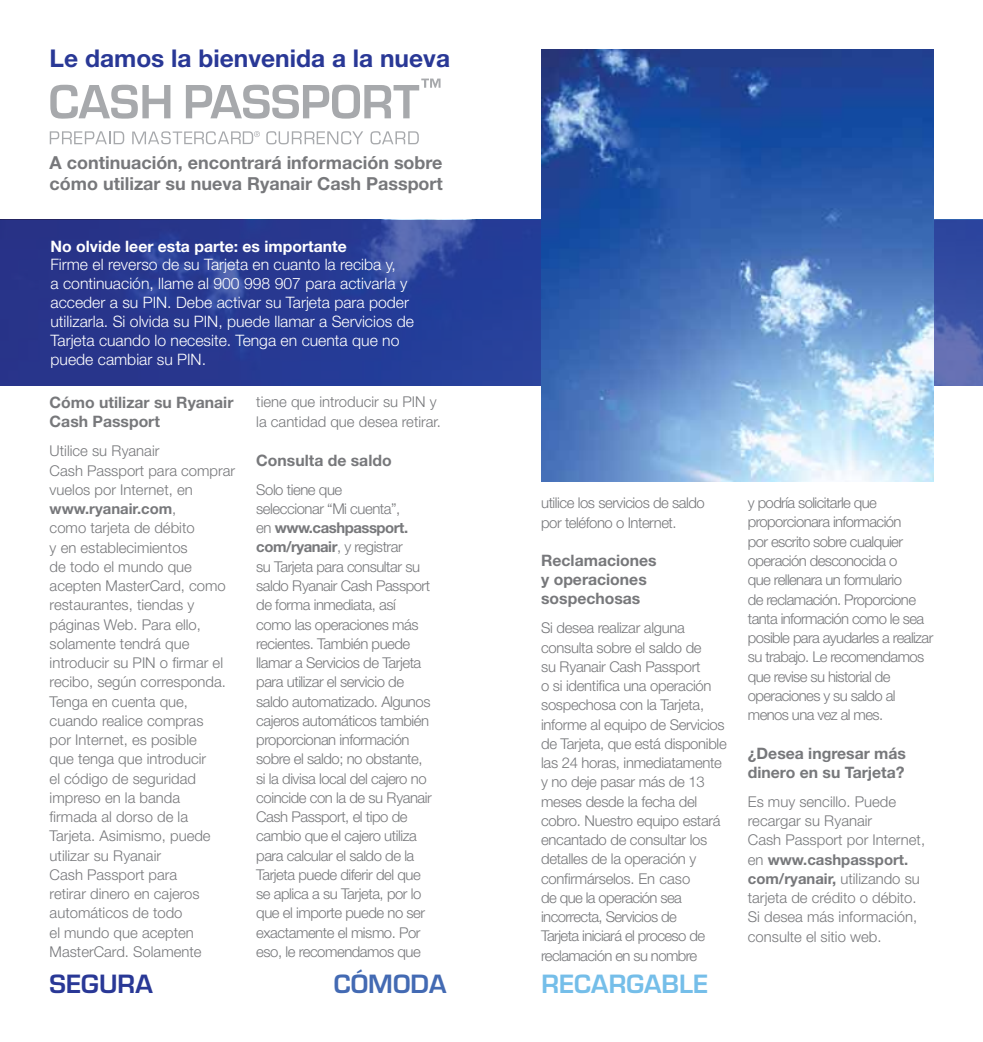
<style>
.page{position:relative;width:983px;height:1042px;background:#fff}
.page>*{position:absolute;margin:0;border:0;box-sizing:border-box;transform-origin:0 0}
.t1{font:700 24.5px "Helvetica Neue LT Std";color:#293896}
.t2{font:600 24.5px "Eurostile LT Std";color:#75bee9}
.t3{font:600 24.5px "Eurostile LT Std";color:#293896}
.t4{font:600 24.5px "Eurostile LT Std";color:#436ab3}
.t5{font:700 17.85px/21.5px "Helvetica Neue LT Std";color:#77787b}
.t6{font:300 15.75px/18.9px "Helvetica Neue LT Std";color:#fff}
.t7{font:700 15.75px/18.9px "Helvetica Neue LT Std";color:#77787b}
.t8{font:700 15.75px "Helvetica Neue LT Std";color:#fff}
.t9{font:300 14.88px/19.2px "Helvetica Neue LT Std";letter-spacing:-.02em;color:#77787b}
.t10{font:300 14.88px/19.2px "Helvetica Neue LT Std";color:#77787b}
.t11{font:300 14.88px/19.2px "Helvetica Neue LT Std";letter-spacing:-.04em;color:#77787b}
.s1{font-weight:700}
</style>
<div class="page">
<svg style="left:0;top:220px;width:982px;height:165px;background:#2a3d95"></svg>
<img style="left:541px;top:50px;width:392px;height:431px">
<svg style="left:50px;top:85px;width:120px;height:34px"></svg>
<svg style="left:186px;top:79px;width:254px;height:40px"></svg>
<svg style="left:50px;top:131px;width:74px;height:13px"></svg>
<svg style="left:266px;top:131px;width:97px;height:13px"></svg>
<svg style="left:370px;top:131px;width:48px;height:13px"></svg>
<svg style="left:132px;top:131px;width:128px;height:13px"></svg>
<h1 class="t1" style="left:50px;top:43px;width:402px">Le damos la bienvenida a la nueva</h1>
<p class="t5" style="left:50px;top:151px;width:394px">A continuación, encontrará información sobre cómo utilizar su nueva Ryanair Cash Passport</p>
<p class="t8" style="left:50px;top:236px;width:297px">No olvide leer esta parte: es importante</p>
<p class="t6" style="left:50px;top:255px;width:365px">Firme el reverso de su Tarjeta en cuanto la reciba y,<br>a continuación, llame al 900 998 907 para activarla y acceder a su PIN. Debe activar su Tarjeta para poder utilizarla. Si olvida su PIN, puede llamar a Servicios de Tarjeta cuando lo necesite. Tenga en cuenta que no puede cambiar su PIN.</p>
<p class="t7" style="left:50px;top:393px;width:185px">Cómo utilizar su Ryanair<br>Cash Passport</p>
<p class="t10" style="left:50px;top:441px;width:187px">Utilice su Ryanair<br>Cash Passport para comprar vuelos por Internet, en <span class="s1">www.ryanair.com</span>,<br>como tarjeta de débito<br>y en establecimientos<br>de todo el mundo que acepten MasterCard, como restaurantes, tiendas y páginas Web. Para ello, solamente tendrá que introducir su PIN o firmar el recibo, según corresponda.<br>Tenga en cuenta que, cuando realice compras<br>por Internet, es posible<br>que tenga que introducir<br>el código de seguridad impreso en la banda<br>firmada al dorso de la<br>Tarjeta. Asimismo, puede utilizar su Ryanair<br>Cash Passport para<br>retirar dinero en cajeros automáticos de todo<br>el mundo que acepten<br>MasterCard. Solamente</p>
<p class="t10" style="left:256px;top:392px;width:186px">tiene que introducir su PIN y la cantidad que desea retirar.</p>
<p class="t7" style="left:256px;top:450px;width:137px">Consulta de saldo</p>
<p class="t9" style="left:256px;top:479px;width:177px">Solo tiene que<br>seleccionar “Mi cuenta”,<br>en <span class="s1">www.cashpassport. com/ryanair</span>, y registrar<br>su Tarjeta para consultar su saldo Ryanair Cash Passport de forma inmediata, así como las operaciones más recientes. También puede llamar a Servicios de Tarjeta para utilizar el servicio de saldo automatizado. Algunos cajeros automáticos también proporcionan información sobre el saldo; no obstante, si la divisa local del cajero no coincide con la de su Ryanair<br>Cash Passport, el tipo de cambio que el cajero utiliza para calcular el saldo de la<br>Tarjeta puede diferir del que se aplica a su Tarjeta, por lo que el importe puede no ser exactamente el mismo. Por eso, le recomendamos que</p>
<p class="t9" style="left:541px;top:493px;width:165px">utilice los servicios de saldo por teléfono o Internet.</p>
<p class="t7" style="left:541px;top:551px;width:117px">Reclamaciones y operaciones sospechosas</p>
<p class="t9" style="left:541px;top:618px;width:187px">Si desea realizar alguna consulta sobre el saldo de<br>su Ryanair Cash Passport<br>o si identifica una operación sospechosa con la Tarjeta, informe al equipo de Servicios de Tarjeta, que está disponible las 24 horas, inmediatamente y no deje pasar más de 13 meses desde la fecha del cobro. Nuestro equipo estará encantado de consultar los detalles de la operación y confirmárselos. En caso<br>de que la operación sea incorrecta, Servicios de<br>Tarjeta iniciará el proceso de reclamación en su nombre</p>
<h1 class="t3" style="left:50px;top:969px;width:104px">SEGURA</h1>
<h1 class="t4" style="left:333px;top:969px;width:114px">CÓMODA</h1>
<h1 class="t2" style="left:541px;top:969px;width:168px">RECARGABLE</h1>
<p class="t11" style="left:747px;top:493px;width:187px">y podría solicitarle que proporcionara información<br>por escrito sobre cualquier operación desconocida o<br>que rellenara un formulario<br>de reclamación. Proporcione tanta información como le sea posible para ayudarles a realizar su trabajo. Le recomendamos que revise su historial de operaciones y su saldo al menos una vez al mes.</p>
<p class="t7" style="left:747px;top:743px;width:160px">¿Desea ingresar más dinero en su Tarjeta?</p>
<p class="t10" style="left:747px;top:791px;width:179px">Es muy sencillo. Puede recargar su Ryanair<br>Cash Passport por Internet, en <span class="s1">www.cashpassport. com/ryanair,</span> utilizando su tarjeta de crédito o débito.<br>Si desea más información, consulte el sitio web.</p>
</div>
